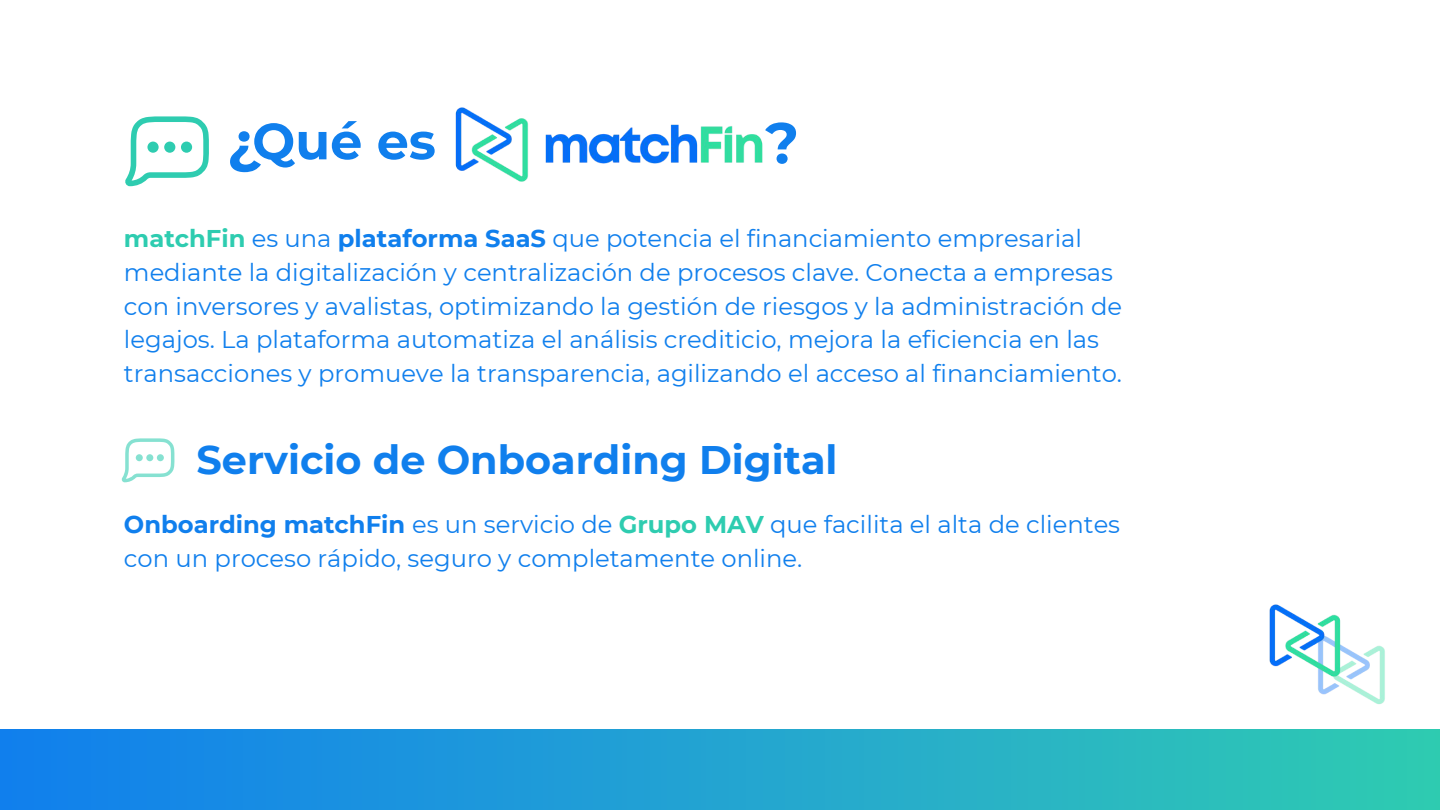
<style>
.page{position:relative;width:1440px;height:810px;background:#fff}
.page>*{position:absolute;margin:0;border:0;box-sizing:border-box;transform-origin:0 0}
.t1{font:700 57.6px "Montserrat";color:#107fed}
.t2{font:700 50.9px "Montserrat";color:#107fed}
.t3{font:700 39.8px "Montserrat";color:#107fed}
.t4{font:24.2px/33.8px "Montserrat";color:#107fed}
.s1{font-weight:700;color:#2eccb0}
.s2{font-weight:700}
</style>
<div class="page">
<div style="left:0;top:729px;width:1440px;height:81px;background:linear-gradient(to right,#127eef,#31cab2)"></div>
<svg style="left:125px;top:116px;width:84px;height:70px"></svg>
<img style="left:455px;top:107px;width:308px;height:75px">
<svg style="left:122px;top:438px;width:52px;height:44px"></svg>
<img style="left:1271px;top:645px;width:125px;height:87px">
<img style="left:1269px;top:604px;width:77px;height:103px">
<h2 class="t2" style="left:252px;top:110px;width:185px">Qué es</h2>
<h1 class="t1" style="left:765px;top:108px;width:35px">?</h1>
<h1 class="t1" style="left:227px;top:107px;width:35px">¿</h1>
<p class="t4" style="left:124px;top:222px;width:1000px"><span class="s1">matchFin</span> es una <span class="s2">plataforma SaaS</span> que potencia el financiamiento empresarial mediante la digitalización y centralización de procesos clave. Conecta a empresas con inversores y avalistas, optimizando la gestión de riesgos y la administración de legajos. La plataforma automatiza el análisis crediticio, mejora la eficiencia en las transacciones y promueve la transparencia, agilizando el acceso al financiamiento.</p>
<h3 class="t3" style="left:197px;top:435px;width:642px">Servicio de Onboarding Digital</h3>
<p class="t4" style="left:124px;top:508px;width:998px"><span class="s2">Onboarding matchFin</span> es un servicio de <span class="s1">Grupo MAV</span> que facilita el alta de clientes con un proceso rápido, seguro y completamente online.</p>
</div>
